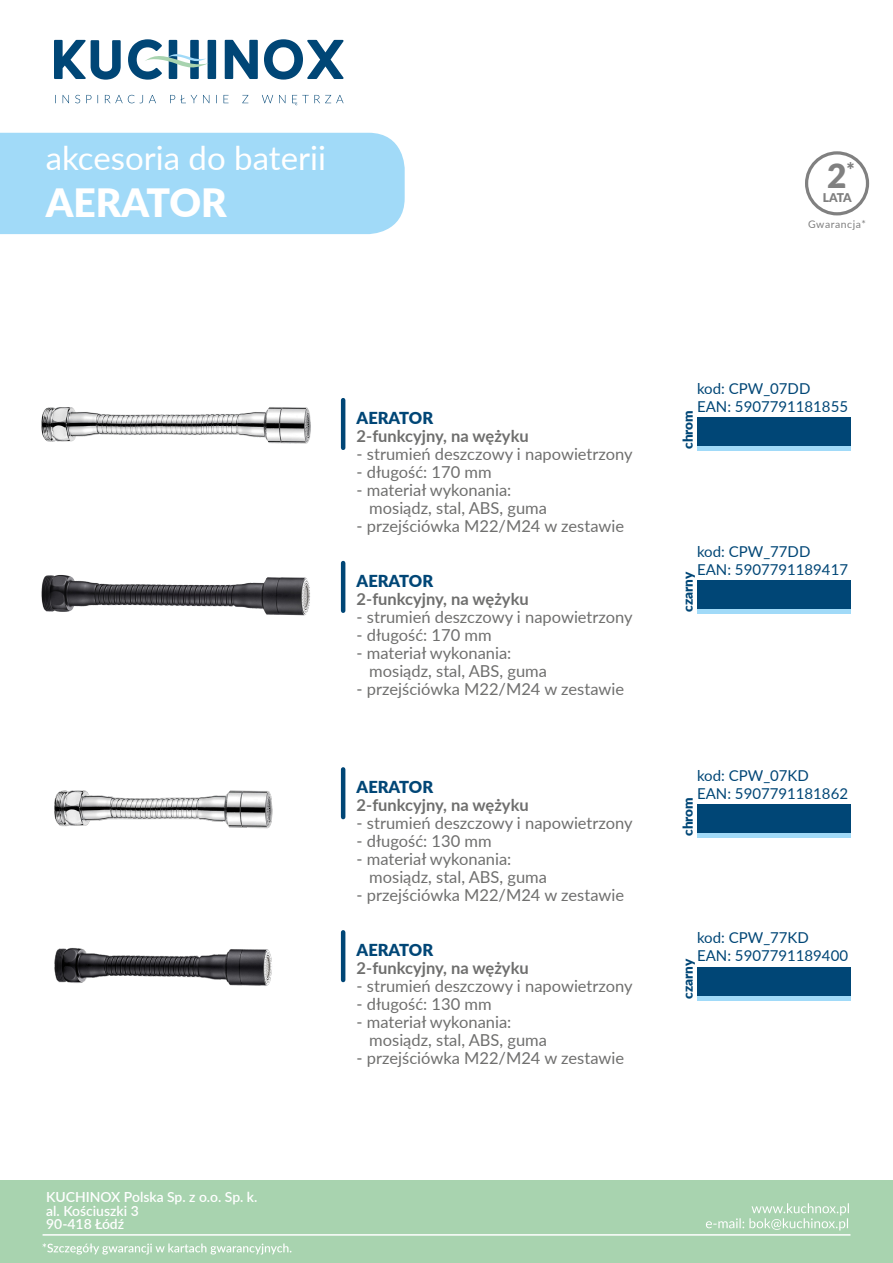
<style>
.page{position:relative;width:893px;height:1263px;background:#fff}
.page>*{position:absolute;margin:0;border:0;box-sizing:border-box;transform-origin:0 0}
.t1{font:900 39px "Lato";color:#fff}
.t2{font:900 33.45px "Lato";color:#808080}
.t3{font:33px "Lato";color:#fff}
.t4{font:16.5px/18px "Lato";color:#6f6f6e}
.t5{font:700 16.5px "Lato";color:#6f6f6e}
.t6{font:900 16.5px "Lato";color:#004676}
.t7{font:15px/18px "Lato";color:#004676}
.t8{font:600 13.95px/14px "Lato";color:#fff}
.t9{font:900 13.5px "Lato";color:#004676}
.t10{font:900 12px "Lato";color:#808080}
.t11{font:10.5px "Lato";letter-spacing:.055em;color:#808080}
</style>
<div class="page">
<svg style="left:54px;top:39px;width:290px;height:41px"></svg>
<svg style="left:55px;top:95px;width:289px;height:10px"></svg>
<div style="left:0;top:133px;width:405px;height:101px;background:#a1daf8"></div>
<div style="left:0;top:1180px;width:893px;height:83px;background:#a8d3af"></div>
<svg style="left:42px;top:1243px;width:249px;height:11px"></svg>
<svg style="left:706px;top:1203px;width:143px;height:27px"></svg>
<hr style="left:43px;top:1234px;width:807px;height:1px;background:#fff">
<svg style="left:805px;top:151px;width:64px;height:64px"></svg>
<div style="left:697px;top:417px;width:153px;height:30px;background:#004676"></div>
<hr style="left:697px;top:447px;width:153px;height:4px;background:#a1daf8">
<div style="left:697px;top:804px;width:153px;height:30px;background:#004676"></div>
<hr style="left:697px;top:834px;width:153px;height:4px;background:#a1daf8">
<hr style="left:341px;top:400px;width:4px;height:48px;background:#004676">
<img style="left:41px;top:407px;width:270px;height:37px">
<hr style="left:341px;top:769px;width:4px;height:48px;background:#004676">
<img style="left:54px;top:790px;width:219px;height:39px">
<div style="left:697px;top:580px;width:153px;height:30px;background:#004676"></div>
<hr style="left:697px;top:610px;width:153px;height:4px;background:#a1daf8">
<div style="left:697px;top:967px;width:153px;height:30px;background:#004676"></div>
<hr style="left:697px;top:997px;width:153px;height:4px;background:#a1daf8">
<hr style="left:341px;top:563px;width:4px;height:48px;background:#004676">
<img style="left:41px;top:575px;width:269px;height:41px">
<hr style="left:341px;top:932px;width:4px;height:48px;background:#004676">
<img style="left:54px;top:948px;width:218px;height:38px">
<h3 class="t3" style="left:46px;top:134px;width:282px">akcesoria do baterii</h3>
<h1 class="t1" style="left:46px;top:173px;width:183px">AERATOR</h1>
<h2 class="t2" style="left:827px;top:151px;width:29px">2<sup>*</sup></h2>
<p class="t10" style="left:823px;top:189px;width:31px">LATA</p>
<p class="t11" style="left:808px;top:217px;width:59px">Gwarancja*</p>
<p class="t8" style="left:46px;top:1189px;width:213px">KUCHINOX Polska Sp. z o.o. Sp. k. al. Kościuszki 3<br>90-418 Łódź</p>
<p class="t6" style="left:357px;top:405px;width:78px">AERATOR</p>
<p class="t5" style="left:357px;top:424px;width:174px">2-funkcyjny, na wężyku</p>
<p class="t4" style="left:357px;top:444px;width:278px">- strumień deszczowy i napowietrzony</p>
<p class="t4" style="left:357px;top:462px;width:137px">- długość: 170 mm</p>
<p class="t4" style="left:369px;top:480px;width:179px;text-indent:-13px">- materiał wykonania: mosiądz, stal, ABS, guma</p>
<p class="t4" style="left:357px;top:516px;width:269px">- przejściówka M22/M24 w zestawie</p>
<p class="t6" style="left:357px;top:568px;width:78px">AERATOR</p>
<p class="t5" style="left:357px;top:587px;width:174px">2-funkcyjny, na wężyku</p>
<p class="t4" style="left:357px;top:607px;width:278px">- strumień deszczowy i napowietrzony</p>
<p class="t4" style="left:357px;top:625px;width:137px">- długość: 170 mm</p>
<p class="t4" style="left:369px;top:643px;width:179px;text-indent:-13px">- materiał wykonania: mosiądz, stal, ABS, guma</p>
<p class="t4" style="left:357px;top:679px;width:269px">- przejściówka M22/M24 w zestawie</p>
<p class="t6" style="left:357px;top:775px;width:78px">AERATOR</p>
<p class="t5" style="left:357px;top:793px;width:174px">2-funkcyjny, na wężyku</p>
<p class="t4" style="left:357px;top:813px;width:278px">- strumień deszczowy i napowietrzony</p>
<p class="t4" style="left:357px;top:831px;width:137px">- długość: 130 mm</p>
<p class="t4" style="left:369px;top:849px;width:179px;text-indent:-13px">- materiał wykonania: mosiądz, stal, ABS, guma</p>
<p class="t4" style="left:357px;top:885px;width:269px">- przejściówka M22/M24 w zestawie</p>
<p class="t6" style="left:357px;top:938px;width:78px">AERATOR</p>
<p class="t5" style="left:357px;top:956px;width:174px">2-funkcyjny, na wężyku</p>
<p class="t4" style="left:357px;top:976px;width:278px">- strumień deszczowy i napowietrzony</p>
<p class="t4" style="left:357px;top:994px;width:137px">- długość: 130 mm</p>
<p class="t4" style="left:369px;top:1012px;width:179px;text-indent:-13px">- materiał wykonania: mosiądz, stal, ABS, guma</p>
<p class="t4" style="left:357px;top:1048px;width:269px">- przejściówka M22/M24 w zestawie</p>
<p class="t7" style="left:697px;top:378px;width:152px">kod: CPW_07DD<br>EAN: 5907791181855</p>
<p class="t9" style="left:678px;top:449px;width:40px;rotate:-90deg">chrom</p>
<p class="t7" style="left:697px;top:541px;width:152px">kod: CPW_77DD<br>EAN: 5907791189417</p>
<p class="t9" style="left:678px;top:612px;width:41px;rotate:-90deg">czarny</p>
<p class="t7" style="left:697px;top:765px;width:152px">kod: CPW_07KD<br>EAN: 5907791181862</p>
<p class="t9" style="left:678px;top:836px;width:40px;rotate:-90deg">chrom</p>
<p class="t7" style="left:697px;top:928px;width:152px">kod: CPW_77KD<br>EAN: 5907791189400</p>
<p class="t9" style="left:678px;top:999px;width:41px;rotate:-90deg">czarny</p>
</div>
